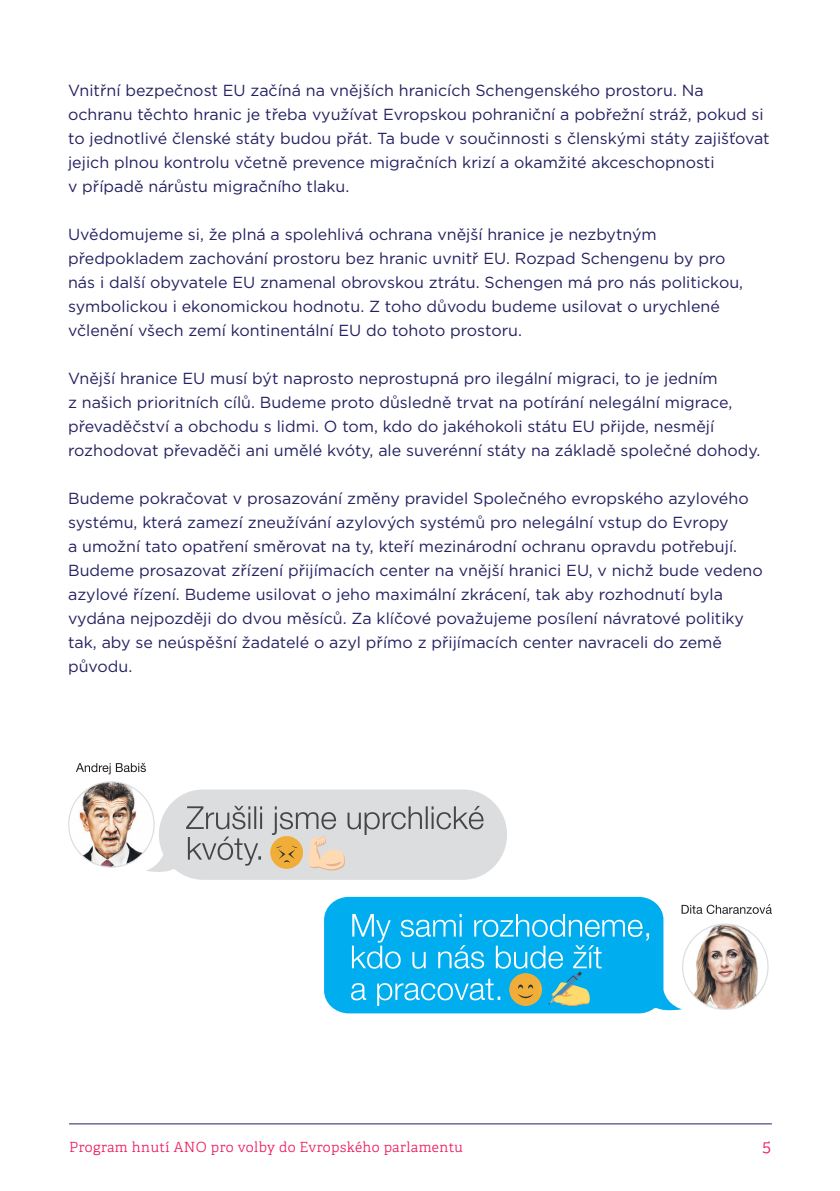
<style>
.page{position:relative;width:840px;height:1191px;background:#fff}
.page>*{position:absolute;margin:0;border:0;box-sizing:border-box;transform-origin:0 0}
.t1{font:300 17px "Adelle";color:#ed1658}
.t2{font:16px/24px "Gotham";color:#252161}
.t3{font:300 14px "Adelle";letter-spacing:.03em;color:#ed1658}
</style>
<div class="page">
<hr style="left:69px;top:1123px;width:702px;height:1px;background:#252161">
<svg style="left:324px;top:897px;width:357px;height:116px;background:#29bbf1"></svg>
<svg style="left:351px;top:914px;width:297px;height:92px;background:#2cb8e7"></svg>
<svg style="left:681px;top:904px;width:90px;height:10px"></svg>
<img style="left:682px;top:924px;width:85px;height:85px;border-radius:43px">
<svg style="left:145px;top:789px;width:362px;height:91px;background:#d6d4d2"></svg>
<svg style="left:76px;top:763px;width:70px;height:11px"></svg>
<img style="left:69px;top:782px;width:85px;height:85px;border-radius:43px">
<p class="t2" style="left:68px;top:78px;width:702px">Vnitřní bezpečnost EU začíná na vnějších hranicích Schengenského prostoru. Na ochranu těchto hranic je třeba využívat Evropskou pohraniční a pobřežní stráž, pokud si to jednotlivé členské státy budou přát. Ta bude v součinnosti s členskými státy zajišťovat jejich plnou kontrolu včetně prevence migračních krizí a okamžité akceschopnosti<br>v případě nárůstu migračního tlaku.</p>
<p class="t2" style="left:68px;top:222px;width:676px">Uvědomujeme si, že plná a spolehlivá ochrana vnější hranice je nezbytným předpokladem zachování prostoru bez hranic uvnitř EU. Rozpad Schengenu by pro nás i další obyvatele EU znamenal obrovskou ztrátu. Schengen má pro nás politickou, symbolickou i ekonomickou hodnotu. Z toho důvodu budeme usilovat o urychlené včlenění všech zemí kontinentální EU do tohoto prostoru.</p>
<p class="t2" style="left:68px;top:366px;width:693px">Vnější hranice EU musí být naprosto neprostupná pro ilegální migraci, to je jedním<br>z našich prioritních cílů. Budeme proto důsledně trvat na potírání nelegální migrace, převaděčství a obchodu s lidmi. O tom, kdo do jakéhokoli státu EU přijde, nesmějí rozhodovat převaděči ani umělé kvóty, ale suverénní státy na základě společné dohody.</p>
<p class="t2" style="left:68px;top:486px;width:695px">Budeme pokračovat v prosazování změny pravidel Společného evropského azylového systému, která zamezí zneužívání azylových systémů pro nelegální vstup do Evropy<br>a umožní tato opatření směrovat na ty, kteří mezinárodní ochranu opravdu potřebují.<br>Budeme prosazovat zřízení přijímacích center na vnější hranici EU, v nichž bude vedeno azylové řízení. Budeme usilovat o jeho maximální zkrácení, tak aby rozhodnutí byla vydána nejpozději do dvou měsíců. Za klíčové považujeme posílení návratové politiky tak, aby se neúspěšní žadatelé o azyl přímo z přijímacích center navraceli do země původu.</p>
<p class="t3" style="left:69px;top:1139px;width:395px">Program hnutí ANO pro volby do Evropského parlamentu</p>
<p class="t1" style="left:762px;top:1136px;width:10px">5</p>
</div>
